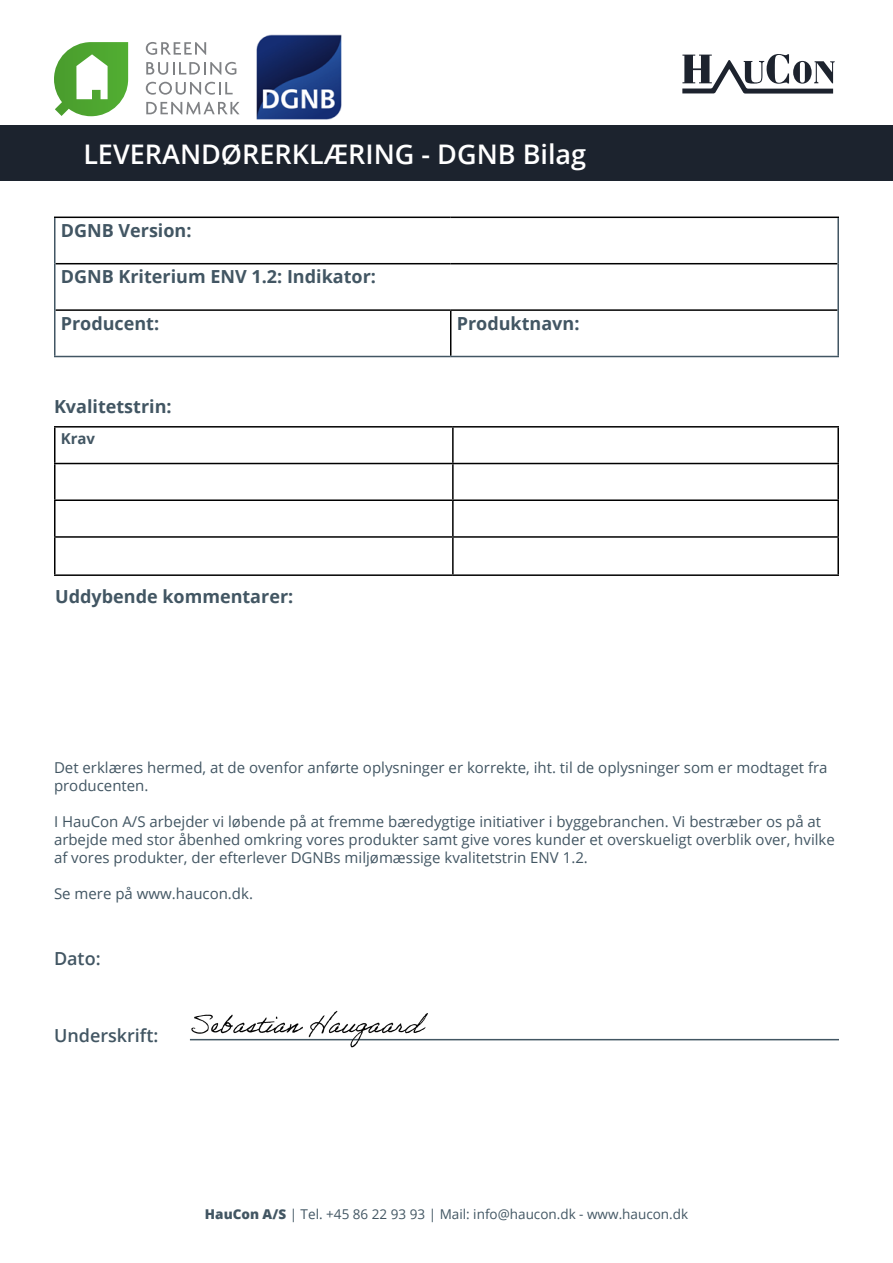
<style>
.page{position:relative;width:893px;height:1263px;background:#fff}
.page>*{position:absolute;margin:0;border:0;box-sizing:border-box;transform-origin:0 0}
.t1{font:600 27px "Open Sans";color:#fff}
.t2{font:700 18px "Open Sans";color:#425663}
.t3{font:600 18px "Open Sans";color:#425663}
.t4{font:15px/18px "Open Sans";color:#425663}
.t5{font:700 15px "Open Sans";color:#425663}
.t6{font:13.5px "Open Sans";color:#425663}
.s1{font-weight:800}
</style>
<div class="page">
<svg style="left:682px;top:54px;width:153px;height:40px"></svg>
<hr style="left:54px;top:217px;width:397px;height:1px;background:#000">
<hr style="left:451px;top:217px;width:388px;height:1px;background:#000">
<hr style="left:56px;top:263px;width:395px;height:1px;background:#000">
<hr style="left:451px;top:263px;width:386px;height:1px;background:#000">
<hr style="left:56px;top:309px;width:395px;height:2px;background:#000">
<hr style="left:451px;top:309px;width:386px;height:2px;background:#000">
<hr style="left:450px;top:311px;width:1px;height:45px;background:#000">
<hr style="left:54px;top:218px;width:2px;height:46px;background:#425663">
<hr style="left:837px;top:218px;width:2px;height:46px;background:#425663">
<hr style="left:54px;top:264px;width:2px;height:46px;background:#425663">
<hr style="left:837px;top:264px;width:2px;height:46px;background:#425663">
<hr style="left:54px;top:310px;width:2px;height:46px;background:#425663">
<hr style="left:837px;top:310px;width:2px;height:46px;background:#425663">
<hr style="left:54px;top:356px;width:397px;height:1px;background:#425663">
<hr style="left:451px;top:356px;width:388px;height:1px;background:#425663">
<div style="left:0;top:125px;width:893px;height:56px;background:#1c232e"></div>
<svg style="left:54px;top:42px;width:74px;height:74px"></svg>
<svg style="left:146px;top:42px;width:60px;height:13px"></svg>
<svg style="left:146px;top:62px;width:90px;height:13px"></svg>
<svg style="left:146px;top:82px;width:87px;height:13px"></svg>
<svg style="left:146px;top:102px;width:94px;height:13px"></svg>
<hr style="left:190px;top:1039px;width:649px;height:1px;background:#425663">
<hr style="left:54px;top:426px;width:399px;height:2px;background:#000">
<hr style="left:54px;top:428px;width:2px;height:35px;background:#000">
<hr style="left:453px;top:426px;width:386px;height:2px;background:#000">
<hr style="left:452px;top:428px;width:2px;height:35px;background:#000">
<hr style="left:837px;top:428px;width:2px;height:35px;background:#000">
<hr style="left:54px;top:463px;width:399px;height:1px;background:#000">
<hr style="left:54px;top:464px;width:2px;height:35px;background:#000">
<hr style="left:453px;top:463px;width:386px;height:1px;background:#000">
<hr style="left:452px;top:464px;width:2px;height:35px;background:#000">
<hr style="left:837px;top:464px;width:2px;height:35px;background:#000">
<hr style="left:54px;top:499px;width:399px;height:2px;background:#000">
<hr style="left:54px;top:501px;width:2px;height:35px;background:#000">
<hr style="left:453px;top:499px;width:386px;height:2px;background:#000">
<hr style="left:452px;top:501px;width:2px;height:35px;background:#000">
<hr style="left:837px;top:501px;width:2px;height:35px;background:#000">
<hr style="left:54px;top:536px;width:399px;height:2px;background:#000">
<hr style="left:54px;top:538px;width:2px;height:36px;background:#000">
<hr style="left:453px;top:536px;width:386px;height:2px;background:#000">
<hr style="left:452px;top:538px;width:2px;height:36px;background:#000">
<hr style="left:837px;top:538px;width:2px;height:36px;background:#000">
<hr style="left:54px;top:574px;width:399px;height:2px;background:#000">
<hr style="left:453px;top:574px;width:386px;height:2px;background:#000">
<img style="left:256px;top:34px;width:86px;height:86px">
<img style="left:190px;top:1010px;width:240px;height:38px">
<h1 class="t1" style="left:83px;top:135px;width:504px">LEVERANDØRERKLÆRING - DGNB Bilag</h1>
<p class="t2" style="left:61px;top:218px;width:132px">DGNB Version:</p>
<p class="t2" style="left:61px;top:264px;width:317px">DGNB Kriterium ENV 1.2: Indikator:</p>
<p class="t2" style="left:61px;top:311px;width:100px">Producent:</p>
<p class="t2" style="left:457px;top:311px;width:124px">Produktnavn:</p>
<p class="t2" style="left:54px;top:394px;width:119px">Kvalitetstrin:</p>
<p class="t5" style="left:61px;top:428px;width:36px">Krav</p>
<p class="t2" style="left:55px;top:584px;width:240px">Uddybende kommentarer:</p>
<p class="t4" style="left:54px;top:758px;width:775px">Det erklæres hermed, at de ovenfor anførte oplysninger er korrekte, iht. til de oplysninger som er modtaget fra producenten.</p>
<p class="t4" style="left:54px;top:812px;width:782px">I HauCon A/S arbejder vi løbende på at fremme bæredygtige initiativer i byggebranchen. Vi bestræber os på at arbejde med stor åbenhed omkring vores produkter samt give vores kunder et overskueligt overblik over, hvilke af vores produkter, der efterlever DGNBs miljømæssige kvalitetstrin ENV 1.2.</p>
<p class="t4" style="left:54px;top:884px;width:201px">Se mere på www.haucon.dk.</p>
<p class="t3" style="left:54px;top:946px;width:48px">Dato:</p>
<p class="t3" style="left:54px;top:1023px;width:106px">Underskrift:</p>
<p class="t6" style="left:205px;top:1205px;width:485px"><span class="s1">HauCon A/S</span> | Tel. +45 86 22 93 93 | Mail: info@haucon.dk - www.haucon.dk</p>
</div>
